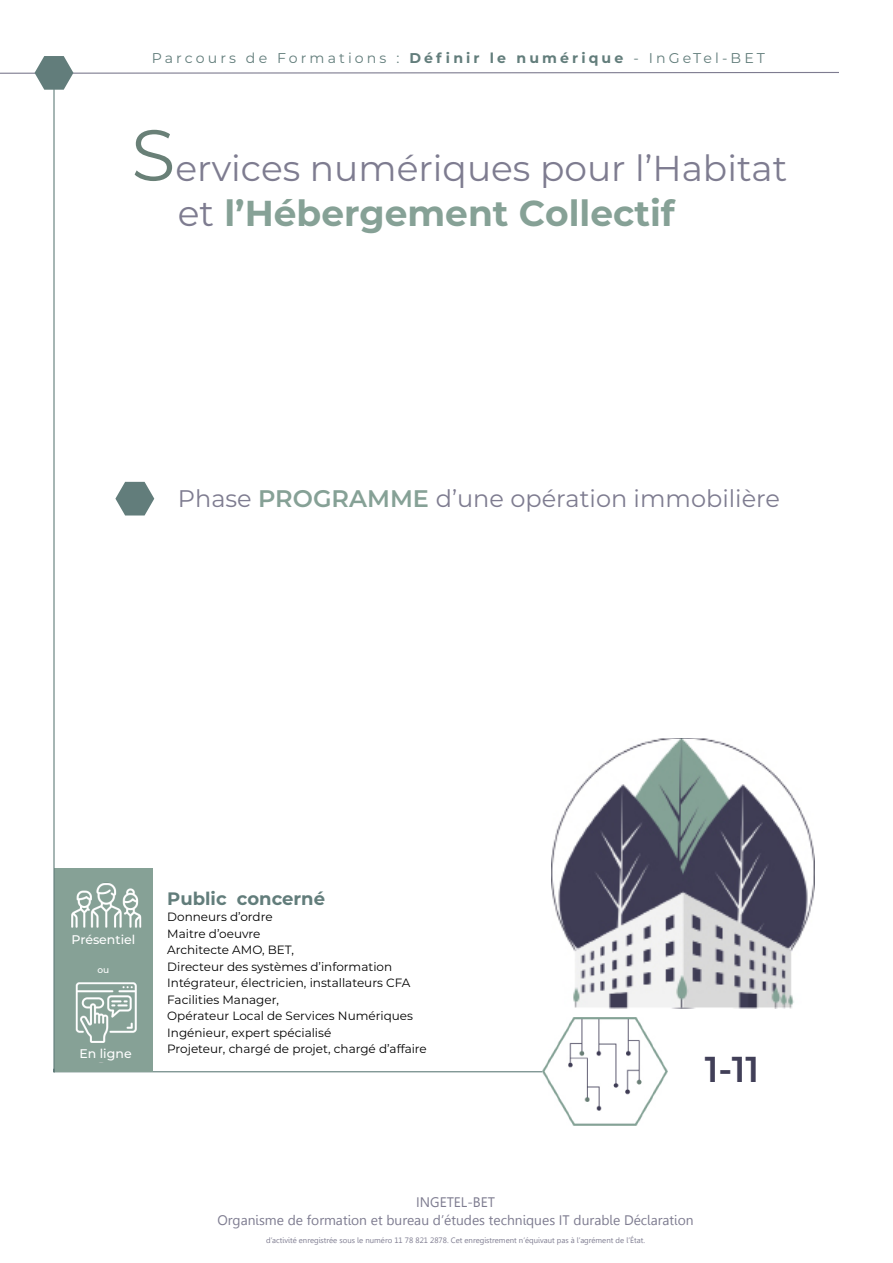
<style>
.page{position:relative;width:893px;height:1263px;background:#fff}
.page>*{position:absolute;margin:0;border:0;box-sizing:border-box;transform-origin:0 0}
.t1{font:36px "Montserrat";color:#7e7c90}
.t2{font:700 36px "Montserrat";color:#86a196}
.t3{font:600 36px "Montserrat";color:#413f58}
.t4{font:24px "Montserrat";color:#7e7c90}
.t5{font:700 18px "Montserrat";color:#627d7b}
.t6{font:14.1px "Montserrat";letter-spacing:.22em;color:#627d7b}
.t7{font:13.8px "Gisha";color:#7e7c90}
.t8{font:500 12.6px "Montserrat";color:#fff}
.t9{font:12px "Montserrat";color:#000}
.t10{font:500 9px "Montserrat";color:#fff}
.t11{font:7.8px "Gisha";color:#7e7c90}
.s1{font-weight:700}
.s2{font-size:72px;color:#698077}
.s3{font-weight:400;color:#7e7c90}
.s4{font-weight:600;color:#86a196}
</style>
<div class="page">
<svg style="left:115px;top:482px;width:39px;height:33px"></svg>
<svg style="left:0;top:56px;width:839px;height:34px"></svg>
<hr style="left:54px;top:1071px;width:613px;height:1px;background:#627d7b">
<img style="left:542px;top:1017px;width:126px;height:108px">
<img style="left:551px;top:738px;width:264px;height:270px">
<div style="left:54px;top:868px;width:99px;height:203px;background:#86a196"></div>
<img style="left:65px;top:882px;width:82px;height:191px">
<div style="left:66px;top:933px;width:75px;height:13px;background:#86a196"></div>
<div style="left:66px;top:960px;width:75px;height:14px;background:#86a196"></div>
<div style="left:66px;top:1048px;width:75px;height:14px;background:#86a196"></div>
<hr style="left:53px;top:74px;width:2px;height:998px;background:#627d7b">
<p class="t6" style="left:152px;top:48px;width:615px">Parcours de Formations : <span class="s1">Définir le numérique</span> - InGeTel-BET</p>
<p class="t1" style="left:131px;top:143px;width:658px"><span class="s2">S</span>ervices numériques pour l’Habitat</p>
<p class="t2" style="left:178px;top:187px;width:498px"><span class="s3">et</span> l’Hébergement Collectif</p>
<p class="t4" style="left:178px;top:482px;width:604px">Phase <span class="s4">PROGRAMME</span> d’une opération immobilière</p>
<p class="t8" style="left:72px;top:930px;width:65px">Présentiel</p>
<p class="t10" style="left:98px;top:963px;width:13px">ou</p>
<p class="t8" style="left:80px;top:1045px;width:54px">En ligne</p>
<p class="t5" style="left:167px;top:885px;width:159px">Public concerné</p>
<p class="t9" style="left:167px;top:908px;width:107px">Donneurs d’ordre</p>
<p class="t9" style="left:167px;top:925px;width:95px">Maitre d’oeuvre</p>
<p class="t9" style="left:167px;top:941px;width:128px">Architecte AMO, BET,</p>
<p class="t9" style="left:167px;top:958px;width:226px">Directeur des systèmes d’information</p>
<p class="t9" style="left:167px;top:974px;width:245px">Intégrateur, électricien, installateurs CFA</p>
<p class="t9" style="left:167px;top:991px;width:113px">Facilities Manager,</p>
<p class="t9" style="left:167px;top:1007px;width:247px">Opérateur Local de Services Numériques</p>
<p class="t9" style="left:167px;top:1024px;width:166px">Ingénieur, expert spécialisé</p>
<p class="t9" style="left:167px;top:1040px;width:261px">Projeteur, chargé de projet, chargé d’affaire</p>
<p class="t3" style="left:705px;top:1044px;width:56px">1-11</p>
<p class="t7" style="left:416px;top:1194px;width:80px">INGETEL-BET</p>
<p class="t7" style="left:218px;top:1212px;width:478px">Organisme de formation et bureau d’études techniques IT durable Déclaration</p>
<p class="t11" style="left:266px;top:1236px;width:380px">d’activité enregistrée sous le numéro 11 78 821 2878. Cet enregistrement n’équivaut pas à l’agrément de l’État.</p>
</div>
